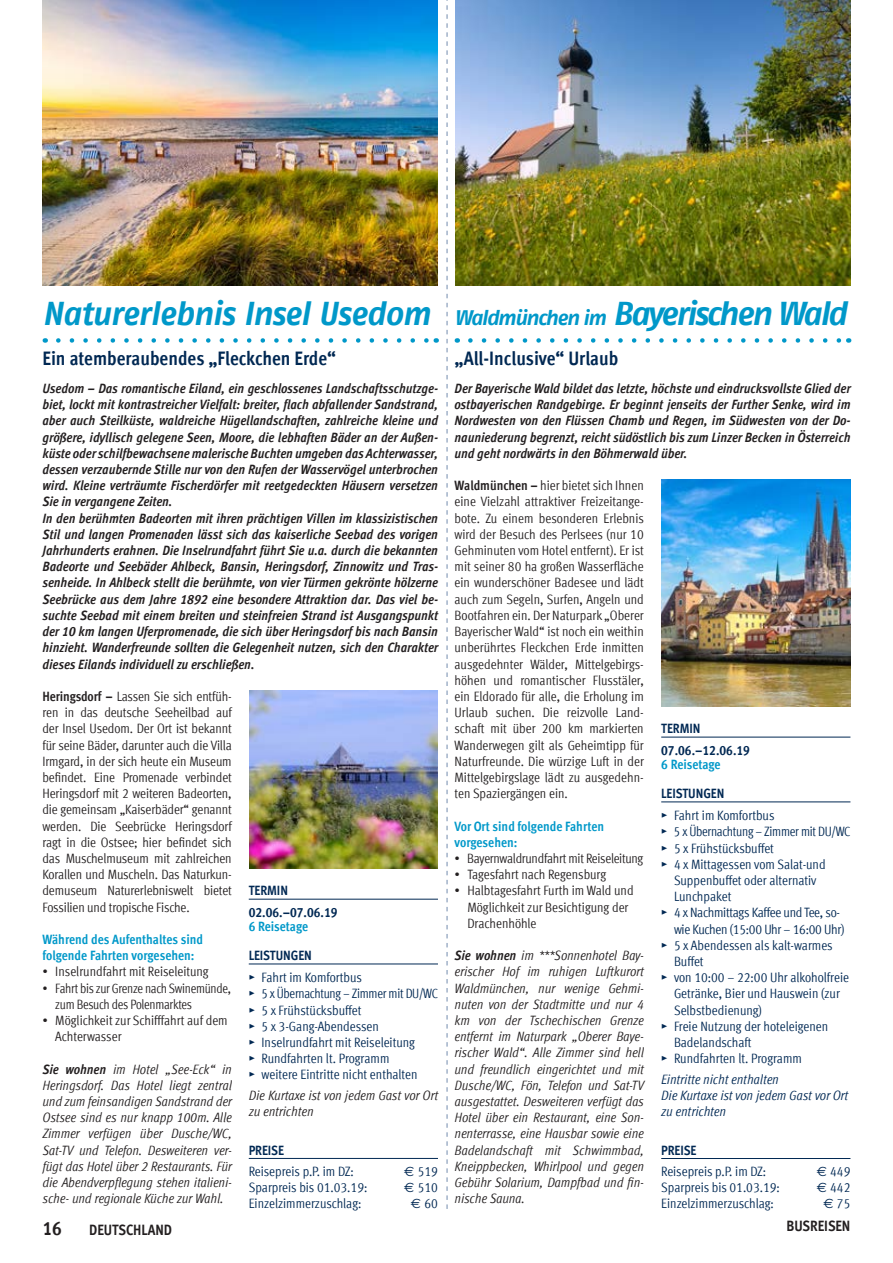
<style>
.page{position:relative;width:893px;height:1263px;background:#fff}
.page>*{position:absolute;margin:0;border:0;box-sizing:border-box;transform-origin:0 0}
.t1{font:italic 33px "Fago No Bold Lf";letter-spacing:-.065em;color:#0098c9}
.t2{font:italic 33px "Fago No Bold Lf";letter-spacing:-.025em;color:#0098c9}
.t3{font:700 condensed 19.5px "Meta Offc";color:#002853}
.t4{font:700 condensed 19.5px "Meta Offc";color:#231f20}
.t5{font:700 condensed 15px "Meta Offc";letter-spacing:-.01em;color:#231f20}
.t6{font:italic 700 condensed 13.5px/16.2px "Meta Offc";color:#231f20}
.t7{font:condensed 13.5px/16.2px "Meta Offc";letter-spacing:-.005em;color:#231f20;text-align:justify}
.t8{font:italic condensed 13.5px/16.2px "Meta Offc";color:#231f20;text-align:justify}
.t9{font:condensed 13.5px/16.2px "Meta Offc";letter-spacing:-.005em;color:#002853}
.t10{font:700 condensed 13.5px/16.2px "Meta Offc";color:#0098c9}
.t11{font:700 condensed 13.5px/21.6px "Meta Offc";letter-spacing:-.005em;color:#002853}
.t12{font:italic condensed 13.5px/16.2px "Meta Offc";color:#002853}
.t13{font:condensed 13.5px/16.2px "Meta Offc";letter-spacing:-.025em;color:#231f20;scale:.95 1}
.t14{font:condensed 13.5px "Meta Offc";letter-spacing:-.005em;color:#002853;scale:.96 1}
.t15{font:condensed 13.5px "Meta Offc";letter-spacing:-.025em;color:#002853}
.s1{font-weight:700}
.s2{font-family:"Euro Sans";font-stretch:normal}
.s3{font-size:21px}
</style>
<div class="page">
<svg style="left:446px;top:0;width:2px;height:1209px"></svg>
<img style="left:43px;top:0;width:395px;height:286px">
<img style="left:455px;top:0;width:395px;height:286px">
<img style="left:249px;top:691px;width:189px;height:178px">
<img style="left:662px;top:480px;width:188px;height:227px">
<svg style="left:58px;top:338px;width:371px;height:5px"></svg>
<hr style="left:249px;top:899px;width:189px;height:1px;background:#002853">
<hr style="left:249px;top:963px;width:189px;height:1px;background:#002853">
<hr style="left:249px;top:1158px;width:189px;height:1px;background:#002853">
<svg style="left:470px;top:338px;width:371px;height:5px"></svg>
<hr style="left:661px;top:737px;width:189px;height:1px;background:#002853">
<hr style="left:661px;top:801px;width:189px;height:1px;background:#002853">
<hr style="left:661px;top:1158px;width:189px;height:1px;background:#002853">
<h1 class="t2" style="left:43px;top:294px;width:389px">Naturerlebnis Insel Usedom</h1>
<h2 class="t3" style="left:43px;top:347px;width:295px">Ein atemberaubendes „Fleckchen Erde“</h2>
<p class="t6" style="left:43px;top:381px;width:397px">Usedom – Das romantische Eiland, ein geschlossenes Landschaftsschutzge&shy;biet, lockt mit kontrastreicher Vielfalt: breiter, flach abfallender Sandstrand, aber auch Steilküste, waldreiche Hügellandschaften, zahlreiche kleine und größere, idyllisch gelegene Seen, Moore, die lebhaften Bäder an der Außen&shy;küste oder schilfbewachsene malerische Buchten umgeben das Achterwasser, dessen verzaubernde Stille nur von den Rufen der Wasservögel unterbrochen wird. Kleine verträumte Fischerdörfer mit reetgedeckten Häusern versetzen Sie in vergangene Zeiten.<br>In den berühmten Badeorten mit ihren prächtigen Villen im klassizistischen Stil und langen Promenaden lässt sich das kaiserliche Seebad des vorigen Jahrhunderts erahnen. Die Inselrundfahrt führt Sie u.a. durch die bekannten Badeorte und Seebäder Ahlbeck, Bansin, Heringsdorf, Zinnowitz und Tras&shy;senheide. In Ahlbeck stellt die berühmte, von vier Türmen gekrönte hölzerne Seebrücke aus dem Jahre 1892 eine besondere Attraktion dar. Das viel be&shy;suchte Seebad mit einem breiten und steinfreien Strand ist Ausgangspunkt der 10 km langen Uferpromenade, die sich über Heringsdorf bis nach Bansin hinzieht. Wanderfreunde sollten die Gelegenheit nutzen, sich den Charakter dieses Eilands individuell zu erschließen.</p>
<p class="t7" style="left:43px;top:688px;width:191px"><span class="s1">Heringsdorf –</span> Lassen Sie sich entfüh&shy;ren in das deutsche Seeheilbad auf der Insel Usedom. Der Ort ist bekannt für seine Bäder, darunter auch die Villa Irmgard, in der sich heute ein Museum befindet. Eine Promenade verbindet Heringsdorf mit 2 weiteren Badeorten, die gemeinsam „Kaiserbäder“ genannt werden. Die Seebrücke Heringsdorf ragt in die Ostsee; hier befindet sich das Muschelmuseum mit zahlreichen Korallen und Muscheln. Das Naturkun&shy;demuseum Naturerlebniswelt bietet Fossilien und tropische Fische.</p>
<p class="t10" style="left:43px;top:931px;width:162px">Während des Aufenthaltes sind folgende Fahrten vorgesehen:</p>
<p class="t7" style="left:43px;top:964px;width:168px">• Inselrundfahrt mit Reiseleitung</p>
<p class="t13" style="left:55px;top:980px;width:187px;text-indent:-13px">• Fahrt bis zur Grenze nach Swinemünde, zum Besuch des Polenmarktes</p>
<p class="t7" style="left:55px;top:1012px;width:174px;text-indent:-13px">• Möglichkeit zur Schifffahrt auf dem<br>Achterwasser</p>
<p class="t8" style="left:43px;top:1061px;width:191px"><span class="s1">Sie wohnen</span> im Hotel „See-Eck“ in Heringsdorf. Das Hotel liegt zentral und zum feinsandigen Sandstrand der Ostsee sind es nur knapp 100m. Alle Zimmer verfügen über Dusche/WC, Sat-TV und Telefon. Desweiteren ver&shy;fügt das Hotel über 2 Restaurants. Für die Abendverpflegung stehen italieni&shy;sche- und regionale Küche zur Wahl.</p>
<p class="t11" style="left:249px;top:880px;width:90px">TERMIN<br>02.06.–07.06.19</p>
<p class="t10" style="left:249px;top:919px;width:61px">6 Reisetage</p>
<p class="t11" style="left:249px;top:945px;width:65px">LEISTUNGEN</p>
<p class="t9" style="left:249px;top:970px;width:191px">▸ Fahrt im Komfortbus<br>▸ 5 x Übernachtung – Zimmer mit DU/WC ▸ 5 x Frühstücksbuffet<br>▸ 5 x 3-Gang-Abendessen<br>▸ Inselrundfahrt mit Reiseleitung<br>▸ Rundfahrten lt. Programm<br>▸ weitere Eintritte nicht enthalten</p>
<p class="t8" style="left:249px;top:1087px;width:191px">Die Kurtaxe ist von jedem Gast vor Ort zu entrichten</p>
<p class="t11" style="left:249px;top:1139px;width:37px">PREISE</p>
<p class="t9" style="left:249px;top:1163px;width:107px">Reisepreis p.P. im DZ:</p>
<p class="t9" style="left:404px;top:1163px;width:35px"><span class="s2">€</span> 519</p>
<p class="t9" style="left:249px;top:1179px;width:120px">Sparpreis bis 01.03.19:</p>
<p class="t9" style="left:404px;top:1179px;width:35px"><span class="s2">€</span> 510</p>
<p class="t9" style="left:249px;top:1195px;width:114px">Einzelzimmerzuschlag:</p>
<p class="t9" style="left:411px;top:1195px;width:28px"><span class="s2">€</span> 60</p>
<h1 class="t1" style="left:455px;top:294px;width:394px"><span class="s3">Waldmünchen im</span> Bayerischen Wald</h1>
<h2 class="t3" style="left:455px;top:347px;width:165px">„All-Inclusive“ Urlaub</h2>
<p class="t6" style="left:455px;top:381px;width:397px;text-align:justify">Der Bayerische Wald bildet das letzte, höchste und eindrucksvollste Glied der ostbayerischen Randgebirge. Er beginnt jenseits der Further Senke, wird im Nordwesten von den Flüssen Chamb und Regen, im Südwesten von der Do&shy;nauniederung begrenzt, reicht südöstlich bis zum Linzer Becken in Österreich und geht nordwärts in den Böhmerwald über.</p>
<p class="t7" style="left:455px;top:478px;width:191px"><span class="s1">Waldmünchen –</span> hier bietet sich Ihnen eine Vielzahl attraktiver Freizeitange&shy;bote. Zu einem besonderen Erlebnis wird der Besuch des Perlsees (nur 10<br>Gehminuten vom Hotel entfernt). Er ist mit seiner 80 ha großen Wasserfläche ein wunderschöner Badesee und lädt auch zum Segeln, Surfen, Angeln und Bootfahren ein. Der Naturpark „Oberer Bayerischer Wald“ ist noch ein weithin unberührtes Fleckchen Erde inmitten ausgedehnter Wälder, Mittelgebirgs&shy;höhen und romantischer Flusstäler, ein Eldorado für alle, die Erholung im Urlaub suchen. Die reizvolle Land&shy;schaft mit über 200 km markierten Wanderwegen gilt als Geheimtipp für Naturfreunde. Die würzige Luft in der Mittelgebirgslage lädt zu ausgedehn&shy;ten Spaziergängen ein.</p>
<p class="t10" style="left:455px;top:818px;width:151px">Vor Ort sind folgende Fahrten vorgesehen:</p>
<p class="t7" style="left:455px;top:850px;width:190px">• Bayernwaldrundfahrt mit Reiseleitung</p>
<p class="t7" style="left:455px;top:866px;width:153px">• Tagesfahrt nach Regensburg</p>
<p class="t7" style="left:467px;top:883px;width:168px;text-align:left;text-indent:-13px">• Halbtagesfahrt Furth im Wald und<br>Möglichkeit zur Besichtigung der<br>Drachenhöhle</p>
<p class="t8" style="left:455px;top:947px;width:191px"><span class="s1">Sie wohnen</span> im ***Sonnenhotel Bay&shy;erischer Hof im ruhigen Luftkurort Waldmünchen, nur wenige Gehmi&shy;nuten von der Stadtmitte und nur 4 km von der Tschechischen Grenze entfernt im Naturpark „Oberer Baye&shy;rischer Wald“. Alle Zimmer sind hell und freundlich eingerichtet und mit Dusche/WC, Fön, Telefon und Sat-TV ausgestattet. Desweiteren verfügt das Hotel über ein Restaurant, eine Son&shy;nenterrasse, eine Hausbar sowie eine Badelandschaft mit Schwimmbad, Kneippbecken, Whirlpool und gegen Gebühr Solarium, Dampfbad und fin&shy;nische Sauna.</p>
<p class="t11" style="left:661px;top:718px;width:90px">TERMIN<br>07.06.–12.06.19</p>
<p class="t10" style="left:661px;top:757px;width:61px">6 Reisetage</p>
<p class="t11" style="left:661px;top:783px;width:65px">LEISTUNGEN</p>
<p class="t9" style="left:661px;top:807px;width:115px">▸ Fahrt im Komfortbus</p>
<p class="t14" style="left:661px;top:824px;width:199px">▸ 5 x Übernachtung – Zimmer mit DU/WC</p>
<p class="t9" style="left:661px;top:840px;width:114px">▸ 5 x Frühstücksbuffet</p>
<p class="t9" style="left:661px;top:856px;width:166px">▸ 4 x Mittagessen vom Salat-und</p>
<p class="t9" style="left:674px;top:872px;width:144px">Suppenbuffet oder alternativ</p>
<p class="t9" style="left:674px;top:888px;width:59px">Lunchpaket</p>
<p class="t15" style="left:661px;top:905px;width:180px">▸ 4 x Nachmittags Kaffee und Tee, so-</p>
<p class="t9" style="left:674px;top:921px;width:172px">wie Kuchen (15:00 Uhr – 16:00 Uhr)</p>
<p class="t9" style="left:661px;top:937px;width:173px">▸ 5 x Abendessen als kalt-warmes</p>
<p class="t9" style="left:674px;top:953px;width:31px">Buffet</p>
<p class="t9" style="left:661px;top:969px;width:189px">▸ von 10:00 – 22:00 Uhr alkoholfreie</p>
<p class="t9" style="left:674px;top:986px;width:167px">Getränke, Bier und Hauswein (zur</p>
<p class="t9" style="left:674px;top:1002px;width:90px">Selbstbedienung)</p>
<p class="t9" style="left:661px;top:1018px;width:169px">▸ Freie Nutzung der hoteleigenen</p>
<p class="t9" style="left:674px;top:1034px;width:79px">Badelandschaft</p>
<p class="t9" style="left:661px;top:1050px;width:142px">▸ Rundfahrten lt. Programm</p>
<p class="t12" style="left:661px;top:1071px;width:189px">Eintritte nicht enthalten<br>Die Kurtaxe ist von jedem Gast vor Ort zu entrichten</p>
<p class="t11" style="left:661px;top:1139px;width:37px">PREISE</p>
<p class="t9" style="left:661px;top:1164px;width:107px">Reisepreis p.P. im DZ:</p>
<p class="t9" style="left:817px;top:1164px;width:35px"><span class="s2">€</span> 449</p>
<p class="t9" style="left:661px;top:1179px;width:120px">Sparpreis bis 01.03.19:</p>
<p class="t9" style="left:817px;top:1179px;width:35px"><span class="s2">€</span> 442</p>
<p class="t9" style="left:661px;top:1195px;width:114px">Einzelzimmerzuschlag:</p>
<p class="t9" style="left:823px;top:1195px;width:28px"><span class="s2">€</span> 75</p>
<h2 class="t4" style="left:43px;top:1216px;width:21px">16</h2>
<p class="t5" style="left:89px;top:1220px;width:84px">DEUTSCHLAND</p>
<p class="t5" style="left:786px;top:1217px;width:65px">BUSREISEN</p>
</div>
